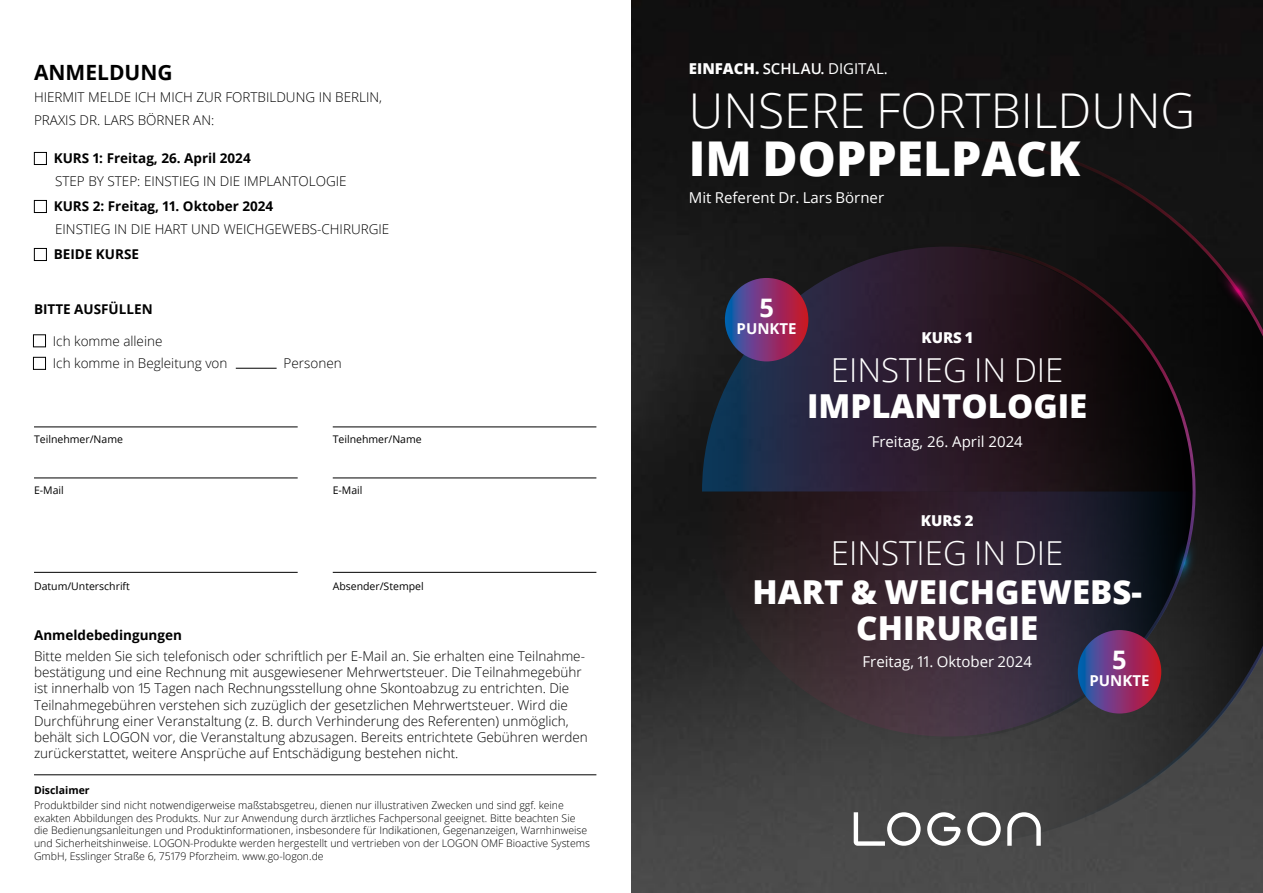
<style>
.page{position:relative;width:1263px;height:893px;background:#fff}
.page>*{position:absolute;margin:0;border:0;box-sizing:border-box;transform-origin:0 0}
.t1{font:300 48px "Open Sans";color:#fff}
.t2{font:800 48px "Open Sans";color:#fff}
.t3{font:800 33px/36px "Open Sans";color:#fff;text-align:center}
.t4{font:300 33px "Open Sans";color:#fff}
.t5{font:700 25.5px "Open Sans";color:#fff}
.t6{font:700 21px "Open Sans";color:#000}
.t7{font:15px "Open Sans";color:#fff}
.t8{font:800 15px "Open Sans";color:#fff}
.t9{font:700 15px "Open Sans";color:#fff}
.t10{font:300 13.5px/16.2px "Open Sans";color:#000}
.t11{font:700 13.5px "Open Sans";color:#000}
.t12{font:300 10.5px/12.6px "Open Sans";color:#000}
.t13{font:10.5px "Open Sans";color:#000}
.t14{font:700 10.5px "Open Sans";color:#000}
.s1{font-weight:600}
.s2{font-weight:400}
</style>
<div class="page">
<img style="left:631px;top:0;width:632px;height:893px">
<svg style="left:566px;top:110px;width:697px;height:763px"></svg>
<svg style="left:680px;top:224px;width:534px;height:534px"></svg>
<svg style="left:1160px;top:517px;width:48px;height:91px"></svg>
<svg style="left:1201px;top:251px;width:62px;height:80px"></svg>
<svg style="left:854px;top:812px;width:187px;height:34px"></svg>
<div style="left:34px;top:152px;width:13px;height:13px;border:1px solid #000"></div>
<div style="left:34px;top:200px;width:13px;height:13px;border:1px solid #000"></div>
<div style="left:34px;top:248px;width:13px;height:13px;border:1px solid #000"></div>
<div style="left:33px;top:334px;width:13px;height:13px;border:1px solid #000"></div>
<div style="left:33px;top:357px;width:13px;height:13px;border:1px solid #000"></div>
<hr style="left:236px;top:368px;width:41px;height:1px;background:#000">
<hr style="left:34px;top:427px;width:264px;height:1px;background:#000">
<hr style="left:34px;top:478px;width:264px;height:1px;background:#000">
<hr style="left:333px;top:427px;width:263px;height:1px;background:#000">
<hr style="left:333px;top:478px;width:263px;height:1px;background:#000">
<hr style="left:34px;top:774px;width:562px;height:1px;background:#000">
<hr style="left:333px;top:572px;width:263px;height:1px;background:#000">
<hr style="left:34px;top:572px;width:264px;height:1px;background:#000">
<svg style="left:725px;top:278px;width:83px;height:83px"></svg>
<svg style="left:1078px;top:630px;width:83px;height:83px"></svg>
<h3 class="t6" style="left:34px;top:57px;width:140px">ANMELDUNG</h3>
<p class="t10" style="left:34px;top:86px;width:350px;line-height:22.5px">HIERMIT MELDE ICH MICH ZUR FORTBILDUNG IN BERLIN,<br>PRAXIS DR. LARS BÖRNER AN:</p>
<p class="t11" style="left:54px;top:149px;width:198px">KURS 1: Freitag, 26. April 2024</p>
<p class="t10" style="left:55px;top:172px;width:293px">STEP BY STEP: EINSTIEG IN DIE IMPLANTOLOGIE</p>
<p class="t11" style="left:54px;top:197px;width:221px">KURS 2: Freitag, 11. Oktober 2024</p>
<p class="t10" style="left:55px;top:220px;width:336px">EINSTIEG IN DIE HART UND WEICHGEWEBS-CHIRURGIE</p>
<p class="t11" style="left:54px;top:245px;width:87px">BEIDE KURSE</p>
<p class="t11" style="left:34px;top:300px;width:120px">BITTE AUSFÜLLEN</p>
<p class="t10" style="left:53px;top:329px;width:176px;line-height:22.5px">Ich komme alleine<br>Ich komme in Begleitung von</p>
<p class="t13" style="left:34px;top:432px;width:90px">Teilnehmer/Name</p>
<p class="t13" style="left:34px;top:483px;width:31px">E-Mail</p>
<p class="t10" style="left:284px;top:355px;width:60px">Personen</p>
<p class="t13" style="left:333px;top:432px;width:90px">Teilnehmer/Name</p>
<p class="t13" style="left:333px;top:483px;width:31px">E-Mail</p>
<p class="t13" style="left:34px;top:579px;width:97px">Datum/Unterschrift</p>
<p class="t13" style="left:333px;top:579px;width:93px">Absender/Stempel</p>
<p class="t11" style="left:34px;top:625px;width:149px">Anmeldebedingungen</p>
<p class="t10" style="left:34px;top:647px;width:555px">Bitte melden Sie sich telefonisch oder schriftlich per E-Mail an. Sie erhalten eine Teilnahme&shy;bestätigung und eine Rechnung mit ausgewiesener Mehrwertsteuer. Die Teilnahmegebühr ist innerhalb von 15 Tagen nach Rechnungsstellung ohne Skontoabzug zu entrichten. Die Teilnahmegebühren verstehen sich zuzüglich der gesetzlichen Mehrwertsteuer. Wird die Durchführung einer Veranstaltung (z. B. durch Verhinderung des Referenten) unmöglich, behält sich LOGON vor, die Veranstaltung abzusagen. Bereits entrichtete Gebühren werden zurückerstattet, weitere Ansprüche auf Entschädigung bestehen nicht.</p>
<p class="t14" style="left:34px;top:783px;width:57px">Disclaimer</p>
<p class="t12" style="left:34px;top:799px;width:557px">Produktbilder sind nicht notwendigerweise maßstabsgetreu, dienen nur illustrativen Zwecken und sind ggf. keine exakten Abbildungen des Produkts. Nur zur Anwendung durch ärztliches Fachpersonal geeignet. Bitte beachten Sie die Bedienungsanleitungen und Produktinformationen, insbesondere für Indikationen, Gegenanzeigen, Warnhinweise und Sicherheitshinweise. LOGON-Produkte werden hergestellt und vertrieben von der LOGON OMF Bioactive Systems GmbH, Esslinger Straße 6, 75179 Pforzheim. www.go-logon.de</p>
<p class="t8" style="left:689px;top:58px;width:200px">EINFACH. <span class="s1">SCHLAU.</span> <span class="s2">DIGITAL.</span></p>
<h1 class="t1" style="left:689px;top:78px;width:508px">UNSERE FORTBILDUNG</h1>
<h1 class="t2" style="left:689px;top:122px;width:393px">IM DOPPELPACK</h1>
<p class="t7" style="left:689px;top:187px;width:197px">Mit Referent Dr. Lars Börner</p>
<h3 class="t5" style="left:759px;top:290px;width:16px">5</h3>
<p class="t9" style="left:737px;top:318px;width:61px">PUNKTE</p>
<p class="t8" style="left:921px;top:326px;width:53px">KURS 1</p>
<h2 class="t4" style="left:831px;top:348px;width:234px">EINSTIEG IN DIE</h2>
<h2 class="t3" style="left:807px;top:386px;width:282px">IMPLANTOLOGIE</h2>
<p class="t7" style="left:872px;top:431px;width:153px">Freitag, 26. April 2024</p>
<p class="t8" style="left:921px;top:509px;width:54px">KURS 2</p>
<h2 class="t4" style="left:831px;top:530px;width:234px">EINSTIEG IN DIE</h2>
<h2 class="t3" style="left:752px;top:572px;width:391px">HART &amp; WEICHGEWEBS-<br>CHIRURGIE</h2>
<p class="t7" style="left:862px;top:651px;width:171px">Freitag, 11. Oktober 2024</p>
<h3 class="t5" style="left:1112px;top:642px;width:16px">5</h3>
<p class="t9" style="left:1089px;top:670px;width:62px">PUNKTE</p>
</div>
